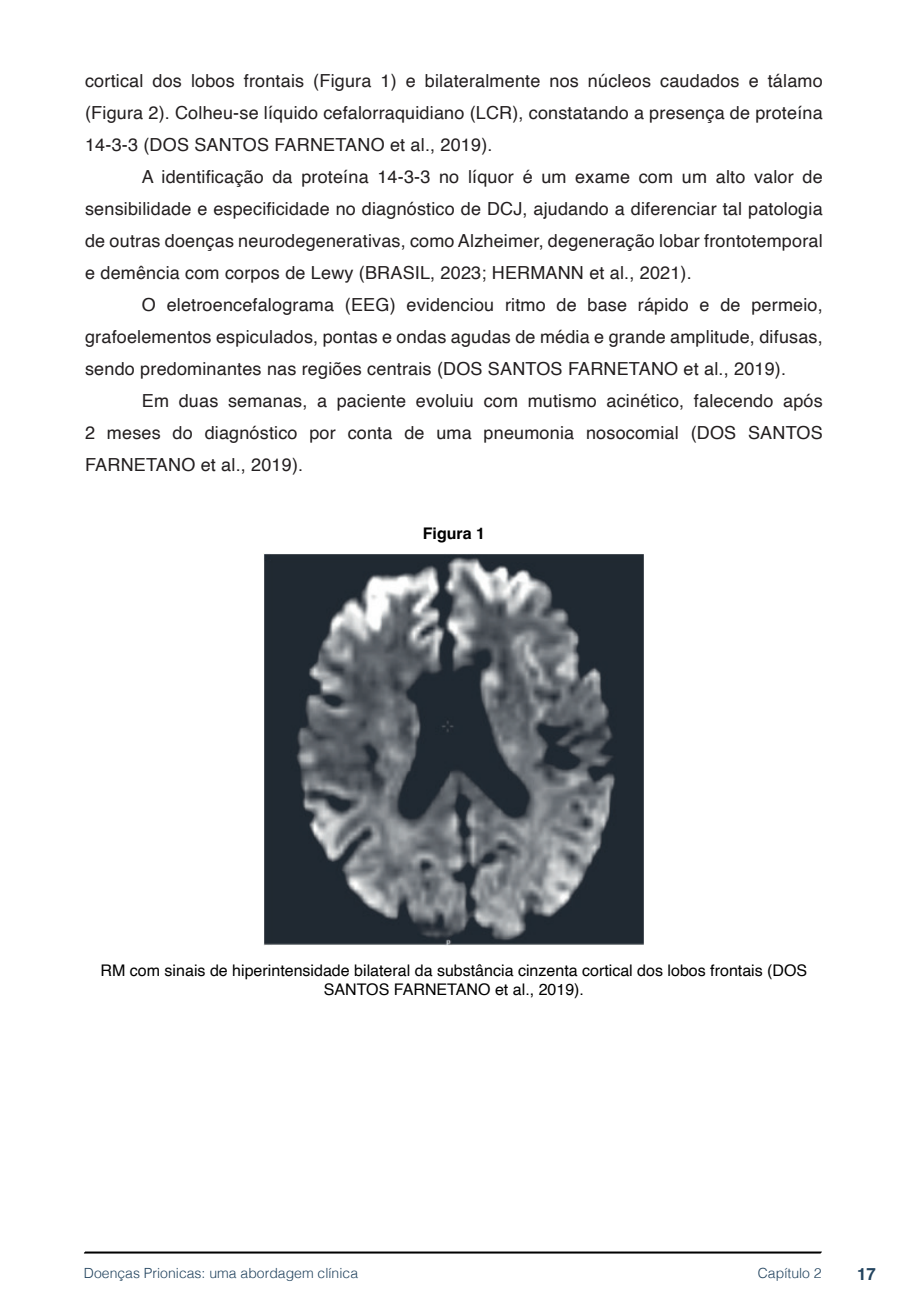
<style>
.page{position:relative;width:908px;height:1304px;background:#fff}
.page>*{position:absolute;margin:0;border:0;box-sizing:border-box;transform-origin:0 0}
.t1{font:18px/32px "Helvetica";letter-spacing:.01em;color:#231f20;text-align:justify}
.t2{font:700 16.8px "Helvetica";color:#23445f}
.t3{font:16px/19.2px "Helvetica";color:#000;text-align:center}
.t4{font:700 16px "Helvetica";color:#000}
.t5{font:300 14px "Helvetica";color:#23445f}
</style>
<div class="page">
<svg style="left:84px;top:1251px;width:737px;height:3px;background:#515151"></svg>
<img style="left:263px;top:554px;width:381px;height:392px">
<p class="t1" style="left:85px;top:65px;width:738px">cortical dos lobos frontais (Figura 1) e bilateralmente nos núcleos caudados e tálamo (Figura 2). Colheu-se líquido cefalorraquidiano (LCR), constatando a presença de proteína 14-3-3 (DOS SANTOS FARNETANO et al., 2019).</p>
<p class="t1" style="left:85px;top:161px;width:738px;text-indent:57px">A identificação da proteína 14-3-3 no líquor é um exame com um alto valor de sensibilidade e especificidade no diagnóstico de DCJ, ajudando a diferenciar tal patologia de outras doenças neurodegenerativas, como Alzheimer, degeneração lobar frontotemporal e demência com corpos de Lewy (BRASIL, 2023; HERMANN et al., 2021).</p>
<p class="t1" style="left:85px;top:289px;width:738px;text-indent:57px">O eletroencefalograma (EEG) evidenciou ritmo de base rápido e de permeio, grafoelementos espiculados, pontas e ondas agudas de média e grande amplitude, difusas, sendo predominantes nas regiões centrais (DOS SANTOS FARNETANO et al., 2019).</p>
<p class="t1" style="left:85px;top:385px;width:738px;text-indent:57px">Em duas semanas, a paciente evoluiu com mutismo acinético, falecendo após 2 meses do diagnóstico por conta de uma pneumonia nosocomial (DOS SANTOS FARNETANO et al., 2019).</p>
<p class="t4" style="left:422px;top:524px;width:64px">Figura 1</p>
<p class="t3" style="left:100px;top:961px;width:708px">RM com sinais de hiperintensidade bilateral da substância cinzenta cortical dos lobos frontais (DOS<br>SANTOS FARNETANO et al., 2019).</p>
<p class="t5" style="left:84px;top:1261px;width:275px">Doenças Prionicas: uma abordagem clínica</p>
<p class="t5" style="left:757px;top:1261px;width:65px">Capítulo 2</p>
<p class="t2" style="left:856px;top:1264px;width:20px">17</p>
</div>
